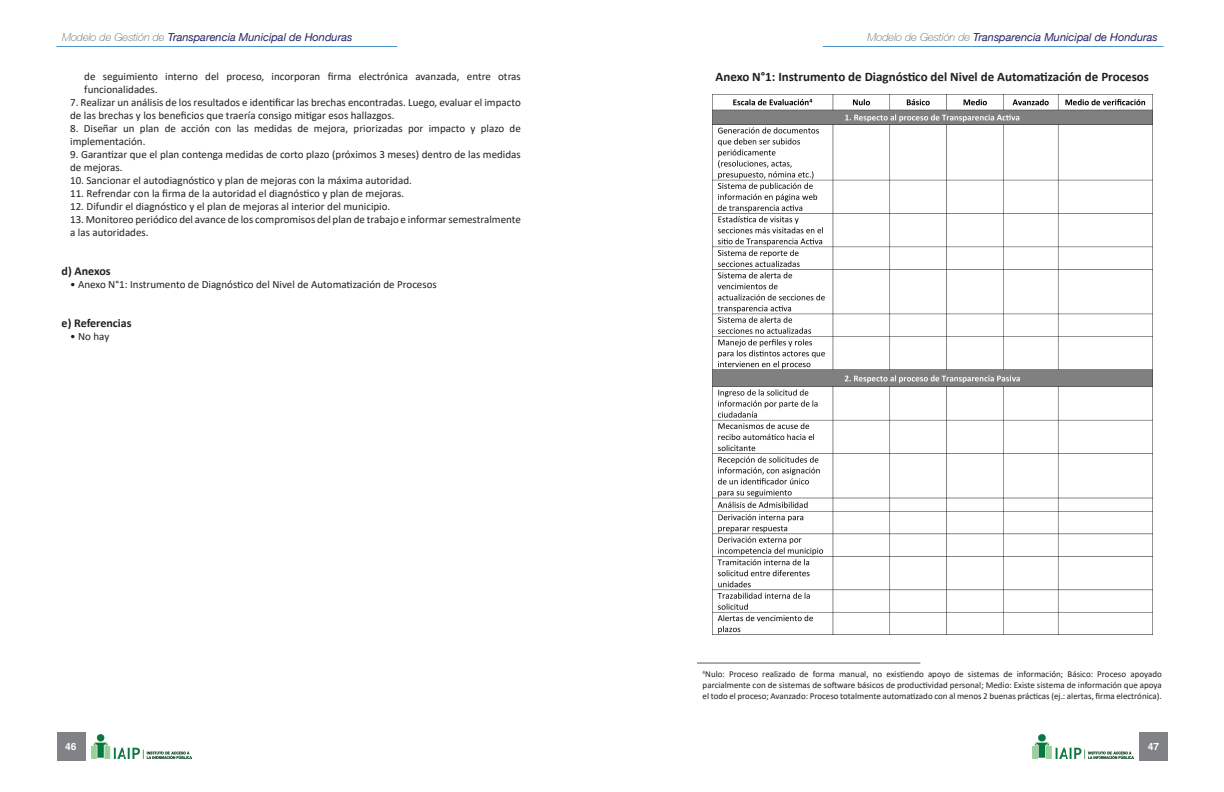
<style>
.page{position:relative;width:1224px;height:792px;background:#fff}
.page>*{position:absolute;margin:0;border:0;box-sizing:border-box;transform-origin:0 0}
.t1{font:700 13px "Calibri";color:#231f20}
.t2{font:700 12px "Calibri";color:#231f20}
.t3{font:11px/13px "Calibri";color:#231f20}
.t4{font:italic 11px "Helvetica Neue LT";color:#252161}
.t5{font:700 10px "Helvetica World";color:#fff}
.t6{font:9px/11px "Calibri";color:#231f20;text-align:justify}
.s1{font-family:"Helvetica Neue CE";font-weight:100;color:#57585a}
</style>
<div class="page">
<hr style="left:823px;top:46px;width:341px;height:1px;background:#1074bc">
<img style="left:1033px;top:735px;width:100px;height:23px">
<div style="left:1139px;top:732px;width:29px;height:29px;background:#808285"></div>
<hr style="left:56px;top:46px;width:341px;height:1px;background:#1074bc">
<img style="left:91px;top:735px;width:100px;height:23px">
<div style="left:57px;top:732px;width:28px;height:29px;background:#808285"></div>
<hr style="left:697px;top:663px;width:223px;height:1px;background:#57585a">
<img style="left:712px;top:94px;width:440px;height:541px">
<p class="t4" style="left:62px;top:30px;width:292px"><span class="s1">Modelo de Gestión de</span> Transparencia Municipal de Honduras</p>
<p class="t4" style="left:868px;top:30px;width:292px"><span class="s1">Modelo de Gestión de</span> Transparencia Municipal de Honduras</p>
<p class="t3" style="left:84px;top:69px;width:438px">de seguimiento interno del proceso, incorporan firma electrónica avanzada, entre otras funcionalidades.</p>
<p class="t3" style="left:70px;top:95px;width:452px">7. Realizar un análisis de los resultados e identificar las brechas encontradas. Luego, evaluar el impacto de las brechas y los beneficios que traería consigo mitigar esos hallazgos.</p>
<p class="t3" style="left:70px;top:121px;width:452px">8. Diseñar un plan de acción con las medidas de mejora, priorizadas por impacto y plazo de implementación.</p>
<p class="t3" style="left:70px;top:147px;width:452px">9. Garantizar que el plan contenga medidas de corto plazo (próximos 3 meses) dentro de las medidas de mejoras.</p>
<p class="t3" style="left:70px;top:173px;width:343px">10. Sancionar el autodiagnóstico y plan de mejoras con la máxima autoridad.</p>
<p class="t3" style="left:70px;top:186px;width:336px">11. Refrendar con la firma de la autoridad el diagnóstico y plan de mejoras.</p>
<p class="t3" style="left:70px;top:199px;width:322px">12. Difundir el diagnóstico y el plan de mejoras al interior del municipio.</p>
<p class="t3" style="left:70px;top:212px;width:452px">13. Monitoreo periódico del avance de los compromisos del plan de trabajo e informar semestralmente a las autoridades.</p>
<p class="t2" style="left:62px;top:262px;width:50px">d) Anexos</p>
<p class="t3" style="left:70px;top:277px;width:368px">• Anexo N°1: Instrumento de Diagnóstico del Nivel de Automatización de Procesos</p>
<p class="t2" style="left:62px;top:314px;width:71px">e) Referencias</p>
<p class="t3" style="left:70px;top:329px;width:41px">• No hay</p>
<p class="t1" style="left:715px;top:68px;width:435px">Anexo N°1: Instrumento de Diagnóstico del Nivel de Automatización de Procesos</p>
<p class="t6" style="left:703px;top:668px;width:461px"><sup>4</sup>Nulo: Proceso realizado de forma manual, no existiendo apoyo de sistemas de información; Básico: Proceso apoyado parcialmente con de sistemas de software básicos de productividad personal; Medio: Existe sistema de información que apoya el todo el proceso; Avanzado: Proceso totalmente automatizado con al menos 2 buenas prácticas (ej.: alertas, firma electrónica).</p>
<p class="t5" style="left:65px;top:741px;width:13px">46</p>
<p class="t5" style="left:1148px;top:741px;width:13px">47</p>
</div>
